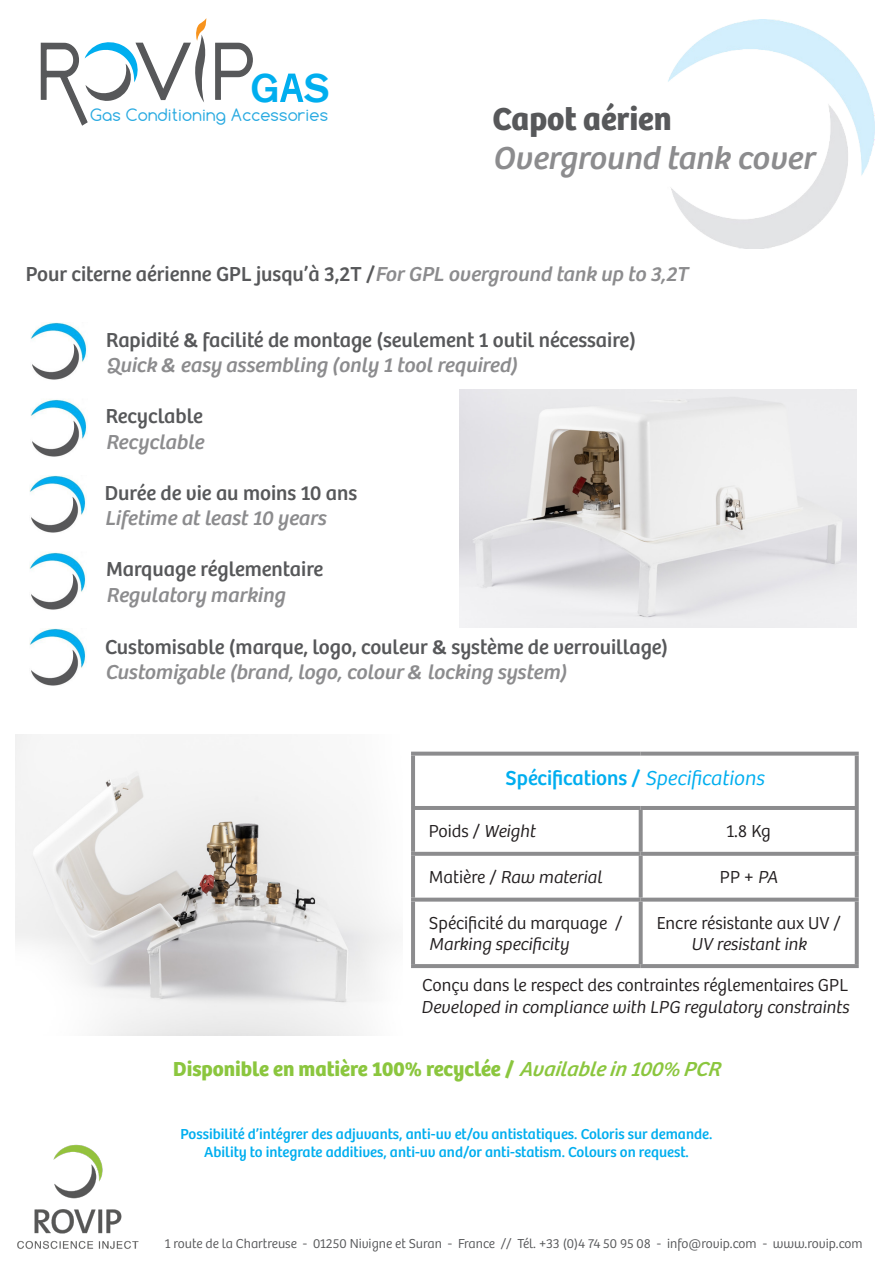
<style>
.page{position:relative;width:893px;height:1263px;background:#fff}
.page>*{position:absolute;margin:0;border:0;box-sizing:border-box;transform-origin:0 0}
.t1{font:39.75px "Mono Alphabet";color:#00aeef}
.t2{font:italic 33px "Bree";color:#8c8c8e}
.t3{font:700 33px "Bree";color:#57585a}
.t4{font:21px "Bree";color:#57585a}
.t5{font:italic 21px "Bree";color:#8c8c8e}
.t6{font:700 21px "Bree";color:#8bc63e}
.t7{font:21px "Bree";color:#00aeef}
.t8{font:300 18px/21.6px "Bree";color:#231f20}
.t9{font:16.2px "Comfortaa";letter-spacing:.01em;color:#29aae1}
.t10{font:15px "Bree";color:#00aeef}
.t11{font:300 13.5px "Bree";color:#57585a}
.s1{font-style:italic;color:#8c8c8e}
.s2{font-family:"Calibri";font-weight:700}
.s3{font-weight:300}
.s4{font-weight:400;font-style:italic}
</style>
<div class="page">
<img style="left:668px;top:19px;width:207px;height:230px">
<svg style="left:215px;top:42px;width:38px;height:58px"></svg>
<svg style="left:280px;top:74px;width:23px;height:28px"></svg>
<svg style="left:40px;top:18px;width:167px;height:108px"></svg>
<img style="left:17px;top:1144px;width:122px;height:105px">
<img style="left:31px;top:399px;width:56px;height:58px">
<img style="left:30px;top:628px;width:56px;height:58px">
<img style="left:30px;top:475px;width:56px;height:58px">
<img style="left:31px;top:322px;width:56px;height:58px">
<img style="left:30px;top:552px;width:56px;height:58px">
<img style="left:459px;top:389px;width:398px;height:238px">
<img style="left:15px;top:735px;width:376px;height:300px">
<svg style="left:415px;top:810px;width:440px;height:42px"></svg>
<hr style="left:411px;top:806px;width:230px;height:4px;background:#8c8c8e">
<svg style="left:411px;top:852px;width:230px;height:4px"></svg>
<svg style="left:641px;top:852px;width:218px;height:4px"></svg>
<svg style="left:411px;top:752px;width:230px;height:4px"></svg>
<hr style="left:411px;top:756px;width:4px;height:50px;background:#8c8c8e">
<svg style="left:641px;top:752px;width:218px;height:4px"></svg>
<svg style="left:855px;top:756px;width:4px;height:50px"></svg>
<hr style="left:411px;top:810px;width:4px;height:42px;background:#8c8c8e">
<hr style="left:411px;top:856px;width:4px;height:42px;background:#8c8c8e">
<svg style="left:411px;top:898px;width:230px;height:4px"></svg>
<hr style="left:411px;top:902px;width:4px;height:62px;background:#8c8c8e">
<hr style="left:411px;top:964px;width:230px;height:4px;background:#8c8c8e">
<hr style="left:641px;top:806px;width:218px;height:4px;background:#8c8c8e">
<svg style="left:639px;top:810px;width:4px;height:42px"></svg>
<svg style="left:855px;top:810px;width:4px;height:42px"></svg>
<svg style="left:639px;top:856px;width:4px;height:42px"></svg>
<svg style="left:855px;top:856px;width:4px;height:42px"></svg>
<svg style="left:641px;top:898px;width:218px;height:4px"></svg>
<svg style="left:639px;top:902px;width:4px;height:62px"></svg>
<svg style="left:855px;top:902px;width:4px;height:62px"></svg>
<hr style="left:641px;top:964px;width:218px;height:4px;background:#8c8c8e">
<p class="t1" style="left:250px;top:65px;width:80px">G S</p>
<p class="t9" style="left:90px;top:104px;width:239px">Gas Conditioning Accessories</p>
<p class="t3" style="left:493px;top:99px;width:181px">Capot aérien</p>
<p class="t2" style="left:493px;top:140px;width:323px">Overground tank cover</p>
<p class="t4" style="left:26px;top:261px;width:663px">Pour citerne aérienne GPL jusqu’à 3,2T /<span class="s1">For GPL overground tank up to 3,2T</span></p>
<p class="t4" style="left:106px;top:328px;width:531px">Rapidité <span class="s2">&amp;</span> facilité de montage (seulement 1 outil nécessaire)</p>
<p class="t5" style="left:106px;top:353px;width:412px">Quick <span class="s2">&amp;</span> easy assembling (only 1 tool required)</p>
<p class="t4" style="left:106px;top:404px;width:99px">Recyclable</p>
<p class="t5" style="left:106px;top:429px;width:99px">Recyclable</p>
<p class="t4" style="left:105px;top:481px;width:254px">Durée de vie au moins 10 ans</p>
<p class="t5" style="left:105px;top:506px;width:223px">Lifetime at least 10 years</p>
<p class="t4" style="left:106px;top:557px;width:219px">Marquage réglementaire</p>
<p class="t5" style="left:106px;top:583px;width:180px">Regulatory marking</p>
<p class="t4" style="left:105px;top:634px;width:565px">Customisable (marque, logo, couleur <span class="s2">&amp;</span> système de verrouillage)</p>
<p class="t5" style="left:105px;top:660px;width:463px">Customizable (brand, logo, colour <span class="s2">&amp;</span> locking system)</p>
<p class="t7" style="left:505px;top:765px;width:264px">Spécifications / <span class="s3">Specifications</span></p>
<p class="t8" style="left:429px;top:821px;width:111px">Po i d s / Weight</p>
<p class="t8" style="left:726px;top:821px;width:46px">1.8 Kg</p>
<p class="t8" style="left:429px;top:867px;width:178px">Ma ti ère / Raw material</p>
<p class="t8" style="left:720px;top:867px;width:62px">PP + PA</p>
<p class="t8" style="left:429px;top:912px;width:195px">Spécificité du marquage /<br>Marking specificity</p>
<p class="t8" style="left:657px;top:912px;width:185px">Encre résistante aux UV /</p>
<p class="t8" style="left:691px;top:934px;width:120px">UV resistant ink</p>
<p class="t8" style="left:422px;top:975px;width:427px">Conçu dans le respect des contraintes réglementaires GPL</p>
<p class="t8" style="left:421px;top:996px;width:432px">Developed in compliance with LPG regulatory constraints</p>
<p class="t6" style="left:173px;top:1056px;width:548px">Disponible en matière 100% recyclée / <span class="s4">Available in 100% PCR</span></p>
<p class="t10" style="left:181px;top:1125px;width:533px">Possibilité d’intégrer des adjuvants, anti-uv et/ou antistatiques. Coloris sur demande.</p>
<p class="t10" style="left:204px;top:1143px;width:486px">Ability to integrate additives, anti-uv and/or anti-statism. Colours on request.</p>
<p class="t11" style="left:165px;top:1236px;width:699px">1 route de la Chartreuse - 01250 Nivigne et Suran - France // Tél. +33 (0)4 74 50 95 08 - info@rovip.com - www.rovip.com</p>
</div>
